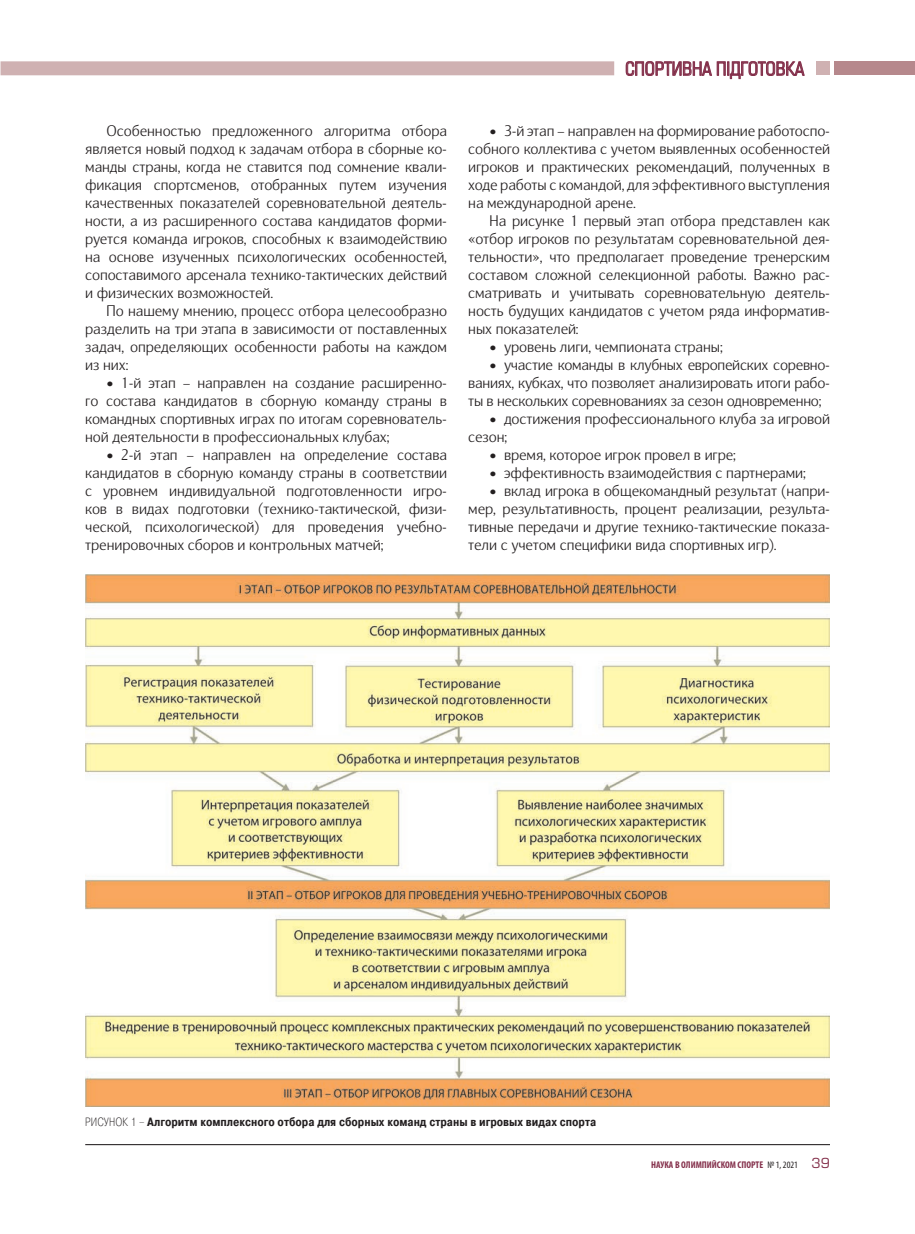
<style>
.page{position:relative;width:915px;height:1234px;background:#fff}
.page>*{position:absolute;margin:0;border:0;box-sizing:border-box;transform-origin:0 0}
.t1{font:18px "Europe Cond";color:#84304b}
.ТЕКСТ{font:300 15px/18px "Nat Grotesk";color:#231f20;text-align:justify;scale:1.05 1}
.ПОДРИСУНОЧНАЯ_1{font:700 12px "Pragmatica Cond";color:#231f20}
.t2{font:700 condensed 9.75px "Myriad Pro";color:#84304b}
.s1{font-weight:200}
.s2{font-weight:400;color:#231f20}
.s3{font-family:"Europe";font-weight:400;font-stretch:normal;font-size:13.5px}
</style>
<div class="page">
<div style="left:834px;top:61px;width:80px;height:14px;background:#b6888c"></div>
<div style="left:815px;top:61px;width:14px;height:14px;background:#cfb1b2"></div>
<hr style="left:85px;top:1143px;width:744px;height:1px;background:#231f20">
<div style="left:1px;top:61px;width:613px;height:14px;background:#cfb1b2"></div>
<svg style="left:625px;top:61px;width:179px;height:18px"></svg>
<img style="left:86px;top:574px;width:743px;height:532px">
<p class="ТЕКСТ" style="left:85px;top:123px;width:346px;text-indent:21px">Особенностью предложенного алгоритма отбора является новый подход к задачам отбора в сборные ко&shy;манды страны, когда не ставится под сомнение квали&shy;фикация спортсменов, отобранных путем изучения качественных показателей соревновательной деятель&shy;ности, а из расширенного состава кандидатов форми&shy;руется команда игроков, способных к взаимодействию на основе изученных психологических особенностей, сопоставимого арсенала технико-тактических действий и физических возможностей.</p>
<p class="ТЕКСТ" style="left:85px;top:303px;width:346px;text-indent:21px">По нашему мнению, процесс отбора целесообразно разделить на три этапа в зависимости от поставленных задач, определяющих особенности работы на каждом из них:</p>
<p class="ТЕКСТ" style="left:85px;top:375px;width:346px;text-indent:21px">• 1-й этап – направлен на создание расширенно&shy;го состава кандидатов в сборную команду страны в командных спортивных играх по итогам соревнователь&shy;ной деятельности в профессиональных клубах;</p>
<p class="ТЕКСТ" style="left:85px;top:447px;width:346px;text-indent:21px">• 2-й этап – направлен на определение состава кандидатов в сборную команду страны в соответствии с уровнем индивидуальной подготовленности игро&shy;ков в видах подготовки (технико-тактической, физи&shy;ческой, психологической) для проведения учебно&shy;тренировочных сборов и контрольных матчей;</p>
<p class="t1" style="left:625px;top:57px;width:180px">СПОРТИВНА ПІДГОТОВКА</p>
<p class="ТЕКСТ" style="left:468px;top:123px;width:346px;text-indent:21px">• 3-й этап – направлен на формирование работоспо&shy;собного коллектива с учетом выявленных особенностей игроков и практических рекомендаций, полученных в ходе работы с командой, для эффективного выступления на международной арене.</p>
<p class="ТЕКСТ" style="left:468px;top:213px;width:346px;text-indent:21px">На рисунке 1 первый этап отбора представлен как «отбор игроков по результатам соревновательной дея&shy;тельности», что предполагает проведение тренерским составом сложной селекционной работы. Важно рас&shy;сматривать и учитывать соревновательную деятель&shy;ность будущих кандидатов с учетом ряда информатив&shy;ных показателей:</p>
<p class="ТЕКСТ" style="left:489px;top:339px;width:223px">• уровень лиги, чемпионата страны;</p>
<p class="ТЕКСТ" style="left:468px;top:357px;width:346px;text-indent:21px">• участие команды в клубных европейских соревно&shy;ваниях, кубках, что позволяет анализировать итоги рабо&shy;ты в нескольких соревнованиях за сезон одновременно;</p>
<p class="ТЕКСТ" style="left:468px;top:411px;width:346px;text-indent:21px">• достижения профессионального клуба за игровой сезон;</p>
<p class="ТЕКСТ" style="left:489px;top:447px;width:236px">• время, которое игрок провел в игре;</p>
<p class="ТЕКСТ" style="left:489px;top:465px;width:302px">• эффективность взаимодействия с партнерами;</p>
<p class="ТЕКСТ" style="left:468px;top:483px;width:346px;text-indent:21px">• вклад игрока в общекомандный результат (напри&shy;мер, результативность, процент реализации, результа&shy;тивные передачи и другие технико-тактические показа&shy;тели с учетом специфики вида спортивных игр).</p>
<p class="ПОДРИСУНОЧНАЯ_1" style="left:85px;top:1113px;width:512px"><span class="s1">РИСУНОК 1 –</span> Алгоритм комплексного отбора для сборных команд страны в игровых видах спорта</p>
<p class="t2" style="left:650px;top:1158px;width:180px">НАУКА В ОЛИМПИЙСКОМ СПОРТЕ <span class="s2">№ 1, 2021</span> <span class="s3">39</span></p>
</div>
